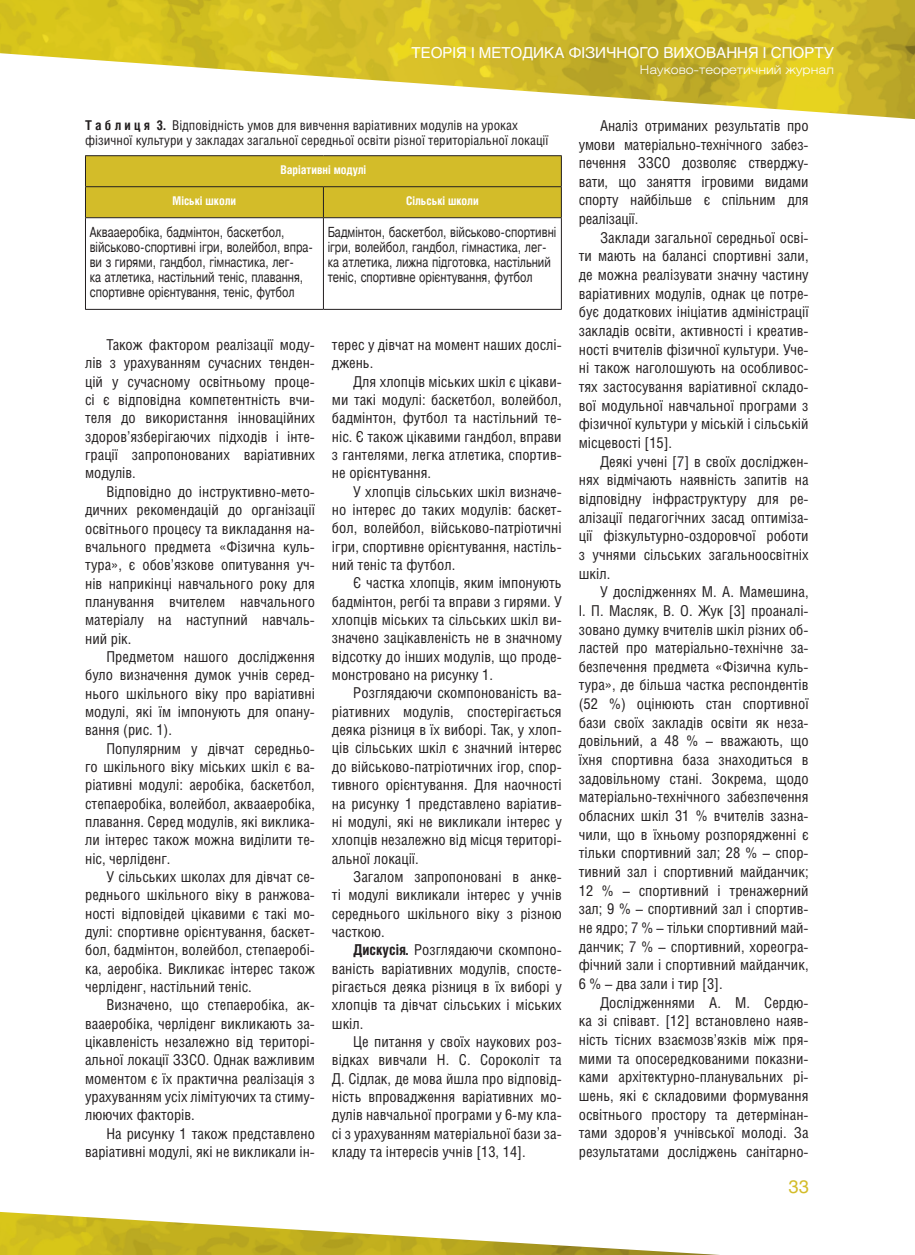
<style>
.page{position:relative;width:915px;height:1255px;background:#fff}
.page>*{position:absolute;margin:0;border:0;box-sizing:border-box;transform-origin:0 0}
.t1{font:18px "Helios C";color:#d3bc29}
.t2{font:15px/18.3px "Helios Cond C";color:#231f20;text-align:justify}
.t3{font:15px "Helios C";color:#fff}
.t4{font:13.5px/15px "Pragmatica";color:#231f20}
.t5{font:13.5px/15px "Helios Cond C";color:#231f20}
.t6{font:700 12px "Helios Cond C";color:#fff}
.t7{font:12px "Helios Ext Light C";color:#fff}
.s1{font-weight:700}
</style>
<div class="page">
<img style="left:0;top:0;width:914px;height:119px">
<img style="left:0;top:1211px;width:703px;height:43px">
<div style="left:86px;top:156px;width:475px;height:61px;background:#d3bc29"></div>
<hr style="left:85px;top:187px;width:1px;height:30px;background:#231f20">
<hr style="left:323px;top:187px;width:1px;height:30px;background:#231f20">
<hr style="left:85px;top:218px;width:1px;height:91px;background:#231f20">
<hr style="left:323px;top:218px;width:1px;height:91px;background:#231f20">
<hr style="left:561px;top:218px;width:1px;height:91px;background:#231f20">
<hr style="left:85px;top:309px;width:238px;height:1px;background:#231f20">
<hr style="left:323px;top:309px;width:238px;height:1px;background:#231f20">
<hr style="left:561px;top:187px;width:1px;height:30px;background:#231f20">
<hr style="left:85px;top:217px;width:238px;height:1px;background:#231f20">
<hr style="left:323px;top:217px;width:238px;height:1px;background:#231f20">
<hr style="left:85px;top:155px;width:238px;height:1px;background:#231f20">
<hr style="left:85px;top:156px;width:1px;height:30px;background:#231f20">
<hr style="left:323px;top:155px;width:238px;height:1px;background:#231f20">
<hr style="left:561px;top:156px;width:1px;height:30px;background:#231f20">
<hr style="left:85px;top:186px;width:238px;height:1px;background:#231f20">
<hr style="left:323px;top:186px;width:238px;height:1px;background:#231f20">
<p class="t3" style="left:411px;top:44px;width:424px">Теорія і методика фізичного виховання і спорту</p>
<p class="t7" style="left:639px;top:62px;width:196px">Науково-теоретичний журнал</p>
<p class="t5" style="left:85px;top:117px;width:464px"><span class="s1">Т а б л и ц я 3.</span> Відповідність умов для вивчення варіативних модулів на уроках фізичної культури у закладах загальної середньої освіти різної територіальної локації</p>
<p class="t6" style="left:280px;top:162px;width:87px">Варіативні модулі</p>
<p class="t6" style="left:172px;top:193px;width:65px">Міські школи</p>
<p class="t6" style="left:406px;top:193px;width:74px">Сільські школи</p>
<p class="t4" style="left:90px;top:224px;width:225px">Аквааеробіка, бадмінтон, баскетбол, військово-спортивні ігри, волейбол, впра&shy;ви з гирями, гандбол, гімнастика, лег-<br>ка атлетика, настільний теніс, плавання, спортивне орієнтування, теніс, футбол</p>
<p class="t4" style="left:327px;top:224px;width:230px">Бадмінтон, баскетбол, військово-спортивні ігри, волейбол, гандбол, гімнастика, лег&shy;ка атлетика, лижна підготовка, настільний теніс, спортивне орієнтування, футбол</p>
<p class="t2" style="left:85px;top:335px;width:231px;text-indent:21px">Також фактором реалізації моду&shy;лів з урахуванням сучасних тенден&shy;цій у сучасному освітньому проце&shy;сі є відповідна компетентність вчи&shy;теля до використання інноваційних здоров’язберігаючих підходів і інте&shy;грації запропонованих варіативних модулів.</p>
<p class="t2" style="left:85px;top:482px;width:231px;text-indent:21px">Відповідно до інструктивно-мето&shy;дичних рекомендацій до організації освітнього процесу та викладання на&shy;вчального предмета «Фізична куль&shy;тура», є обов’язкове опитування уч&shy;нів наприкінці навчального року для планування вчителем навчального матеріалу на наступний навчаль&shy;ний рік.</p>
<p class="t2" style="left:85px;top:647px;width:231px;text-indent:21px">Предметом нашого дослідження було визначення думок учнів серед&shy;нього шкільного віку про варіативні модулі, які їм імпонують для опану&shy;вання (рис. 1).</p>
<p class="t2" style="left:85px;top:738px;width:231px;text-indent:21px">Популярним у дівчат середньо&shy;го шкільного віку міських шкіл є ва&shy;ріативні модулі: аеробіка, баскетбол, степаеробіка, волейбол, аквааеробіка, плавання. Серед модулів, які виклика&shy;ли інтерес також можна виділити те&shy;ніс, черліденг.</p>
<p class="t2" style="left:85px;top:867px;width:231px;text-indent:21px">У сільських школах для дівчат се&shy;реднього шкільного віку в ранжова&shy;ності відповідей цікавими є такі мо&shy;дулі: спортивне орієнтування, баскет&shy;бол, бадмінтон, волейбол, степаеробі&shy;ка, аеробіка. Викликає інтерес також черліденг, настільний теніс.</p>
<p class="t2" style="left:85px;top:995px;width:231px;text-indent:21px">Визначено, що степаеробіка, ак&shy;вааеробіка, черліденг викликають за&shy;цікавленість незалежно від територі&shy;альної локації ЗЗСО. Однак важливим моментом є їх практична реалізація з урахуванням усіх лімітуючих та стиму&shy;люючих факторів.</p>
<p class="t2" style="left:85px;top:1123px;width:231px;text-align:right">На рисунку 1 також представлено варіативні модулі, які не викликали ін-</p>
<p class="t2" style="left:332px;top:335px;width:231px">терес у дівчат на момент наших дослі&shy;джень.</p>
<p class="t2" style="left:332px;top:372px;width:231px;text-indent:21px">Для хлопців міських шкіл є цікави&shy;ми такі модулі: баскетбол, волейбол, бадмінтон, футбол та настільний те&shy;ніс. Є також цікавими гандбол, вправи з гантелями, легка атлетика, спортив&shy;не орієнтування.</p>
<p class="t2" style="left:332px;top:482px;width:231px;text-indent:21px">У хлопців сільських шкіл визначе&shy;но інтерес до таких модулів: баскет&shy;бол, волейбол, військово-патріотичні ігри, спортивне орієнтування, настіль&shy;ний теніс та футбол.</p>
<p class="t2" style="left:332px;top:573px;width:231px;text-indent:21px">Є частка хлопців, яким імпонують бадмінтон, регбі та вправи з гирями. У хлопців міських та сільських шкіл ви&shy;значено зацікавленість не в значному відсотку до інших модулів, що проде&shy;монстровано на рисунку 1.</p>
<p class="t2" style="left:332px;top:683px;width:231px;text-indent:21px">Розглядаючи скомпонованість ва&shy;ріативних модулів, спостерігається деяка різниця в їх виборі. Так, у хлоп&shy;ців сільських шкіл є значний інтерес до військово-патріотичних ігор, спор&shy;тивного орієнтування. Для наочності на рисунку 1 представлено варіатив&shy;ні модулі, які не викликали інтерес у хлопців незалежно від місця територі&shy;альної локації.</p>
<p class="t2" style="left:332px;top:867px;width:231px;text-indent:21px">Загалом запропоновані в анке&shy;ті модулі викликали інтерес у учнів середнього шкільного віку з різною часткою.</p>
<p class="t2" style="left:332px;top:940px;width:231px;text-indent:21px"><span class="s1">Дискусія.</span> Розглядаючи скомпоно&shy;ваність варіативних модулів, спосте&shy;рігається деяка різниця в їх виборі у хлопців та дівчат сільських і міських шкіл.</p>
<p class="t2" style="left:332px;top:1032px;width:231px;text-indent:21px">Це питання у своїх наукових роз&shy;відках вивчали Н. С. Сороколіт та Д. Сідлак, де мова йшла про відповід&shy;ність впровадження варіативних мо&shy;дулів навчальної програми у 6-му кла&shy;сі з урахуванням матеріальної бази за&shy;кладу та інтересів учнів [13, 14].</p>
<p class="t2" style="left:578px;top:116px;width:231px;text-indent:21px">Аналіз отриманих результатів про умови матеріально-технічного забез&shy;печення ЗЗСО дозволяє стверджу&shy;вати, що заняття ігровими видами спорту найбільше є спільним для реалізації.</p>
<p class="t2" style="left:578px;top:228px;width:231px;text-indent:21px">Заклади загальної середньої осві&shy;ти мають на балансі спортивні зали, де можна реалізувати значну частину варіативних модулів, однак це потре&shy;бує додаткових ініціатив адміністрації закладів освіти, активності і креатив&shy;ності вчителів фізичної культури. Уче&shy;ні також наголошують на особливос&shy;тях застосування варіативної складо&shy;вої модульної навчальної програми з фізичної культури у міській і сільській місцевості [15].</p>
<p class="t2" style="left:578px;top:451px;width:231px;text-indent:21px">Деякі учені [7] в своїх досліджен&shy;нях відмічають наявність запитів на відповідну інфраструктуру для ре&shy;алізації педагогічних засад оптиміза&shy;ції фізкультурно-оздоровчої роботи з учнями сільських загальноосвітніх шкіл.</p>
<p class="t2" style="left:578px;top:582px;width:231px;text-indent:21px">У дослідженнях М. А. Мамешина, І. П. Масляк, В. О. Жук [3] проаналі&shy;зовано думку вчителів шкіл різних об&shy;ластей про матеріально-технічне за&shy;безпечення предмета «Фізична куль&shy;тура», де більша частка респондентів (52 %) оцінюють стан спортивної бази своїх закладів освіти як неза&shy;довільний, а 48 % – вважають, що їхня спортивна база знаходиться в задовільному стані. Зокрема, щодо матеріально-технічного забезпечення обласних шкіл 31 % вчителів зазна&shy;чили, що в їхньому розпорядженні є тільки спортивний зал; 28 % – спор&shy;тивний зал і спортивний майданчик; 12 % – спортивний і тренажерний зал; 9 % – спортивний зал і спортив&shy;не ядро; 7 % – тільки спортивний май&shy;данчик; 7 % – спортивний, хореогра&shy;фічний зали і спортивний майданчик, 6 % – два зали і тир [3].</p>
<p class="t2" style="left:578px;top:992px;width:231px;text-indent:21px">Дослідженнями А. М. Сердю&shy;ка зі співавт. [12] встановлено наяв&shy;ність тісних взаємозв’язків між пря&shy;мими та опосередкованими показни&shy;ками архітектурно-планувальних рі&shy;шень, які є складовими формування освітнього простору та детермінан&shy;тами здоров’я учнівської молоді. За результатами досліджень санітарно-</p>
<p class="t1" style="left:788px;top:1175px;width:22px">33</p>
</div>
